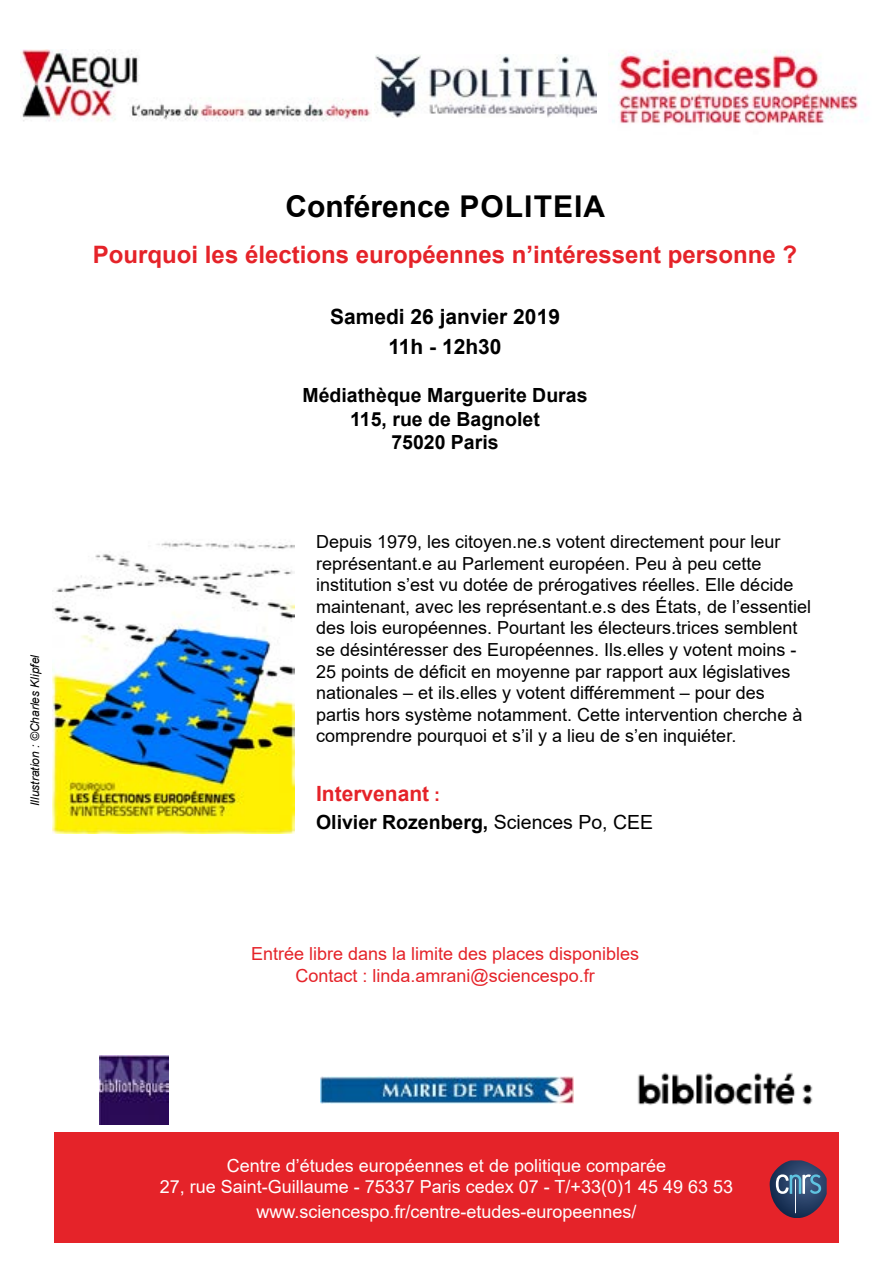
<style>
.page{position:relative;width:893px;height:1263px;background:#fff}
.page>*{position:absolute;margin:0;border:0;box-sizing:border-box;transform-origin:0 0}
.t1{font:700 30px "Arial";color:#000}
.t2{font:700 24px "Arial";color:#e52329}
.t3{font:700 21px/29.4px "Arial";color:#000;text-align:center}
.t4{font:700 21px "Arial";color:#e52329}
.t5{font:700 19.5px/23.4px "Arial";color:#000;text-align:center}
.t6{font:18px/21.6px "Arial";color:#000}
.t7{font:18px/21.6px "Arial";color:#fff;text-align:center}
.t8{font:18px/21.6px "Arial";color:#e52329;text-align:center}
.t9{font:italic 12px "Arial";color:#000}
.s1{font-size:18px}
.s2{font-weight:400}
</style>
<div class="page">
<img style="left:53px;top:541px;width:241px;height:292px">
<img style="left:610px;top:50px;width:248px;height:74px">
<img style="left:20px;top:49px;width:352px;height:73px">
<img style="left:100px;top:1055px;width:68px;height:70px">
<img style="left:321px;top:1076px;width:253px;height:28px">
<img style="left:375px;top:54px;width:222px;height:63px">
<div style="left:54px;top:1132px;width:785px;height:111px;background:#e52329"></div>
<svg style="left:770px;top:1160px;width:57px;height:58px"></svg>
<hr style="left:795px;top:1179px;width:1px;height:34px;background:#fff">
<img style="left:637px;top:1072px;width:176px;height:33px">
<p class="t9" style="left:27px;top:806px;width:153px;rotate:-90deg">Illustration : ©Charles Klipfel</p>
<h1 class="t1" style="left:286px;top:185px;width:321px">Conférence POLITEIA</h1>
<h2 class="t2" style="left:93px;top:238px;width:706px">Pourquoi les élections européennes n’intéressent personne ?</h2>
<p class="t3" style="left:330px;top:302px;width:231px">Samedi 26 janvier 2019<br>11h - 12h30</p>
<p class="t5" style="left:303px;top:384px;width:286px">Médiathèque Marguerite Duras<br>115, rue de Bagnolet<br>75020 Paris</p>
<p class="t6" style="left:316px;top:531px;width:496px">Depuis 1979, les citoyen.ne.s votent directement pour leur représentant.e au Parlement européen. Peu à peu cette institution s’est vu dotée de prérogatives réelles. Elle décide maintenant, avec les représentant.e.s des États, de l’essentiel des lois européennes. Pourtant les électeurs.trices semblent se désintéresser des Européennes. Ils.elles y votent moins - 25 points de déficit en moyenne par rapport aux législatives nationales – et ils.elles y votent différemment – pour des partis hors système notamment. Cette intervention cherche à comprendre pourquoi et s’il y a lieu de s’en inquiéter.</p>
<p class="t4" style="left:316px;top:779px;width:126px">Intervenant <span class="s1">:</span></p>
<p class="t5" style="left:316px;top:811px;width:339px">Olivier Rozenberg, <span class="s2">Sciences Po, CEE</span></p>
<p class="t8" style="left:251px;top:943px;width:390px">Entrée libre dans la limite des places disponibles<br>Contact : linda.amrani@sciencespo.fr</p>
<p class="t7" style="left:160px;top:1154px;width:575px">Centre d’études européennes et de politique comparée<br>27, rue Saint-Guillaume - 75337 Paris cedex 07 - T/+33(0)1 45 49 63 53</p>
<p class="t7" style="left:256px;top:1200px;width:382px">www.sciencespo.fr/centre-etudes-europeennes/</p>
</div>
